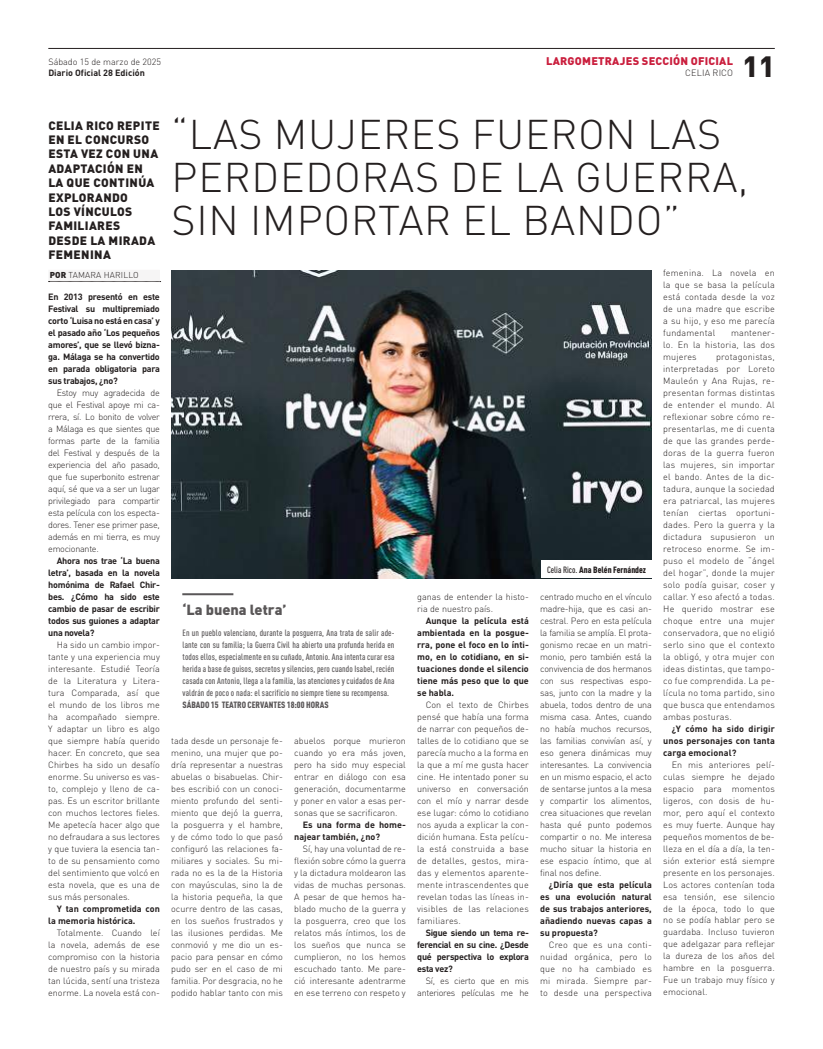
<style>
.page{position:relative;width:823px;height:1049px;background:#fff}
.page>*{position:absolute;margin:0;border:0;box-sizing:border-box;transform-origin:0 0}
.t1{font:300 41px/43px "DIN Pro";letter-spacing:.02em;color:#241f1f}
.t2{font:900 29px "DIN Pro";color:#241f1f}
.t3{font:900 14.5px "DIN Pro";color:#5a5758}
.t4{font:900 12px/14.4px "DIN Pro";letter-spacing:.03em;color:#241f1f}
.t5{font:900 11px "DIN Pro";letter-spacing:.02em;color:#ca1e3d}
.t6{font:300 9px/12px "DIN Pro";color:#241f1f;text-align:justify}
.t7{font:700 9px/12px "DIN Pro";color:#241f1f;text-align:justify}
.t8{font:500 condensed 9px/12px "DIN Pro";letter-spacing:.01em;color:#5a5758;text-align:justify}
.t9{font:300 9px/12px "DIN Pro";letter-spacing:-.03em;color:#241f1f;text-align:right}
.t10{font:900 condensed 9px "DIN Pro";color:#5a5758}
.t11{font:900 condensed 9px "DIN Pro";color:#241f1f}
.t12{font:300 9px "DIN Pro";letter-spacing:.02em;color:#241f1f}
.t13{font:300 8.5px "DIN Pro";letter-spacing:.02em;color:#241f1f}
.s1{font-weight:900}
.s2{font-weight:500}
</style>
<div class="page">
<img style="left:171px;top:271px;width:480px;height:307px">
<div style="left:541px;top:561px;width:110px;height:17px;background:#fff"></div>
<hr style="left:182px;top:593px;width:51px;height:2px;background:#5a5758">
<hr style="left:48px;top:48px;width:726px;height:1px;background:#241f1f">
<div style="left:48px;top:270px;width:112px;height:11px;background:#f6f5f5"></div>
<svg style="left:49px;top:281px;width:112px;height:1px"></svg>
<p class="t6" style="left:48px;top:55px;width:114px">Sábado 15 de marzo de 2025</p>
<p class="t5" style="left:546px;top:51px;width:188px">LARGOMETRAJES SECCIÓN OFICIAL</p>
<p class="t7" style="left:48px;top:65px;width:98px">Diario Oficial 28 Edición</p>
<p class="t12" style="left:684px;top:65px;width:49px">CELIA RICO</p>
<h2 class="t2" style="left:742px;top:41px;width:34px">11</h2>
<h3 class="t4" style="left:48px;top:116px;width:113px">CELIA RICO REPITE<br>EN EL CONCURSO<br>ESTA VEZ CON UNA<br>ADAPTACIÓN EN<br>LA QUE CONTINÚA<br>EXPLORANDO<br>LOS VÍNCULOS<br>FAMILIARES<br>DESDE LA MIRADA<br>FEMENINA</h3>
<p class="t13" style="left:50px;top:269px;width:90px"><span class="s1">POR</span> TAMARA HARILLO</p>
<p class="t7" style="left:48px;top:290px;width:113px">En 2013 presentó en este Festival su multipremiado corto ‘Luisa no está en casa’ y el pasado año ‘Los pequeños amores’, que se llevó bizna&shy;ga. Málaga se ha convertido en parada obligatoria para sus trabajos, ¿no?</p>
<p class="t6" style="left:48px;top:386px;width:113px;text-indent:9px">Estoy muy agradecida de que el Festival apoye mi ca&shy;rrera, sí. Lo bonito de volver a Málaga es que sientes que formas parte de la familia del Festival y después de la experiencia del año pasado, que fue superbonito estrenar aquí, sé que va a ser un lugar privilegiado para compartir esta película con los especta&shy;dores. Tener ese primer pase, además en mi tierra, es muy emocionante.</p>
<p class="t7" style="left:48px;top:554px;width:113px;text-indent:9px">Ahora nos trae ‘La buena letra’, basada en la novela homónima de Rafael Chir&shy;bes. ¿Cómo ha sido este cambio de pasar de escribir todos sus guiones a adaptar una novela?</p>
<p class="t6" style="left:48px;top:638px;width:113px;text-indent:9px">Ha sido un cambio impor&shy;tante y una experiencia muy interesante. Estudié Teoría de la Literatura y Litera&shy;tura Comparada, así que el mundo de los libros me ha acompañado siempre.<br>Y adaptar un libro es algo que siempre había querido hacer. En concreto, que sea Chirbes ha sido un desafío enorme. Su universo es vas&shy;to, complejo y lleno de ca&shy;pas. Es un escritor brillante con muchos lectores fieles.<br>Me apetecía hacer algo que no defraudara a sus lectores y que tuviera la esencia tan&shy;to de su pensamiento como del sentimiento que volcó en esta novela, que es una de sus más personales.</p>
<p class="t7" style="left:48px;top:902px;width:113px;text-indent:9px">Y tan comprometida con la memoria histórica.</p>
<p class="t6" style="left:48px;top:926px;width:113px;text-indent:9px">Totalmente. Cuando leí la novela, además de ese compromiso con la historia de nuestro país y su mirada tan lúcida, sentí una tristeza enorme. La novela está con-</p>
<h1 class="t1" style="left:171px;top:109px;width:578px">“LAS MUJERES FUERON LAS<br>PERDEDORAS DE LA GUERRA,<br>SIN IMPORTAR EL BANDO”</h1>
<h3 class="t3" style="left:182px;top:597px;width:105px">‘La buena letra’</h3>
<p class="t8" style="left:182px;top:626px;width:213px">En un pueblo valenciano, durante la posguerra, Ana trata de salir ade&shy;lante con su familia; la Guerra Civil ha abierto una profunda herida en todos ellos, especialmente en su cuñado, Antonio. Ana intenta curar esa herida a base de guisos, secretos y silencios, pero cuando Isabel, recién casada con Antonio, llega a la familia, las atenciones y cuidados de Ana valdrán de poco o nada: el sacrificio no siempre tiene su recompensa.</p>
<p class="t10" style="left:182px;top:698px;width:147px">SÁBADO 15 TEATRO CERVANTES 18:00 HORAS</p>
<p class="t6" style="left:171px;top:734px;width:113px">tada desde un personaje fe&shy;menino, una mujer que po&shy;dría representar a nuestras abuelas o bisabuelas. Chir&shy;bes escribió con un conoci&shy;miento profundo del senti&shy;miento que dejó la guerra, la posguerra y el hambre, y de cómo todo lo que pasó configuró las relaciones fa&shy;miliares y sociales. Su mi&shy;rada no es la de la Historia con mayúsculas, sino la de la historia pequeña, la que ocurre dentro de las casas, en los sueños frustrados y las ilusiones perdidas. Me conmovió y me dio un es&shy;pacio para pensar en cómo pudo ser en el caso de mi familia. Por desgracia, no he podido hablar tanto con mis</p>
<p class="t6" style="left:294px;top:734px;width:113px">abuelos porque murieron cuando yo era más joven, pero ha sido muy especial entrar en diálogo con esa generación, documentarme y poner en valor a esas per&shy;sonas que se sacrificaron.</p>
<p class="t7" style="left:294px;top:817px;width:113px;text-indent:9px">Es una forma de home&shy;najear también, ¿no?</p>
<p class="t6" style="left:294px;top:842px;width:113px;text-indent:9px">Sí, hay una voluntad de re&shy;flexión sobre cómo la guerra y la dictadura moldearon las vidas de muchas personas.<br>A pesar de que hemos ha&shy;blado mucho de la guerra y la posguerra, creo que los relatos más íntimos, los de los sueños que nunca se cumplieron, no los hemos escuchado tanto. Me pare&shy;ció interesante adentrarme en ese terreno con respeto y</p>
<p class="t6" style="left:417px;top:590px;width:113px">ganas de entender la histo&shy;ria de nuestro país.</p>
<p class="t7" style="left:417px;top:613px;width:113px;text-indent:9px">Aunque la película está ambientada en la posgue&shy;rra, pone el foco en lo ínti&shy;mo, en lo cotidiano, en si&shy;tuaciones donde el silencio tiene más peso que lo que se habla.</p>
<p class="t6" style="left:417px;top:698px;width:113px;text-indent:9px">Con el texto de Chirbes pensé que había una forma de narrar con pequeños de&shy;talles de lo cotidiano que se parecía mucho a la forma en la que a mí me gusta hacer cine. He intentado poner su universo en conversación con el mío y narrar desde ese lugar: cómo lo cotidiano nos ayuda a explicar la con&shy;dición humana. Esta pelícu&shy;la está construida a base de detalles, gestos, mira&shy;das y elementos aparente&shy;mente intrascendentes que revelan todas las líneas in&shy;visibles de las relaciones familiares.</p>
<p class="t7" style="left:417px;top:925px;width:113px;text-indent:9px">Sigue siendo un tema re&shy;ferencial en su cine. ¿Desde qué perspectiva lo explora esta vez?</p>
<p class="t9" style="left:417px;top:974px;width:113px">Sí, es cierto que en mis anteriores películas me he</p>
<p class="t11" style="left:546px;top:562px;width:100px"><span class="s2">Celia Rico.</span> Ana Belén Fernández</p>
<p class="t6" style="left:540px;top:590px;width:113px">centrado mucho en el vínculo madre-hija, que es casi an&shy;cestral. Pero en esta película la familia se amplía. El prota&shy;gonismo recae en un matri&shy;monio, pero también está la convivencia de dos hermanos con sus respectivas espo&shy;sas, junto con la madre y la abuela, todos dentro de una misma casa. Antes, cuando no había muchos recursos, las familias convivían así, y eso genera dinámicas muy interesantes. La convivencia en un mismo espacio, el acto de sentarse juntos a la mesa y compartir los alimentos, crea situaciones que revelan hasta qué punto podemos compartir o no. Me interesa mucho situar la historia en ese espacio íntimo, que al final nos define.</p>
<p class="t7" style="left:540px;top:877px;width:113px;text-indent:9px">¿Diría que esta película es una evolución natural de sus trabajos anteriores, añadiendo nuevas capas a su propuesta?</p>
<p class="t6" style="left:540px;top:937px;width:113px;text-indent:9px">Creo que es una conti&shy;nuidad orgánica, pero lo que no ha cambiado es mi mirada. Siempre par&shy;to desde una perspectiva</p>
<p class="t6" style="left:662px;top:265px;width:113px">femenina. La novela en la que se basa la película está contada desde la voz de una madre que escribe a su hijo, y eso me parecía fundamental</p>
<p class="t6" style="left:662px;top:325px;width:113px;text-indent:68px">mantener&shy;lo. En la historia, las dos mujeres</p>
<p class="t6" style="left:662px;top:349px;width:113px;text-indent:53px">protagonistas, interpretadas por Loreto Mauleón y Ana Rujas, re&shy;presentan formas distintas de entender el mundo. Al reflexionar sobre cómo re&shy;presentarlas, me di cuenta de que las grandes perde&shy;doras de la guerra fueron las mujeres, sin importar el bando. Antes de la dic&shy;tadura, aunque la sociedad era patriarcal, las mujeres tenían ciertas oportuni&shy;dades. Pero la guerra y la dictadura supusieron un retroceso enorme. Se im&shy;puso el modelo de “ángel del hogar”, donde la mujer solo podía guisar, coser y callar. Y eso afectó a todas.<br>He querido mostrar ese choque entre una mujer conservadora, que no eligió serlo sino que el contexto la obligó, y otra mujer con ideas distintas, que tampo&shy;co fue comprendida. La pe&shy;lícula no toma partido, sino que busca que entendamos ambas posturas.</p>
<p class="t7" style="left:662px;top:721px;width:113px;text-indent:9px">¿Y cómo ha sido dirigir unos personajes con tanta carga emocional?</p>
<p class="t6" style="left:662px;top:757px;width:113px;text-indent:9px">En mis anteriores pelí&shy;culas siempre he dejado espacio para momentos ligeros, con dosis de hu&shy;mor, pero aquí el contexto es muy fuerte. Aunque hay pequeños momentos de be&shy;lleza en el día a día, la ten&shy;sión exterior está siempre presente en los personajes.<br>Los actores contenían toda esa tensión, ese silencio de la época, todo lo que no se podía hablar pero se guardaba. Incluso tuvieron que adelgazar para reflejar la dureza de los años del hambre en la posguerra.<br>Fue un trabajo muy físico y emocional.</p>
</div>
